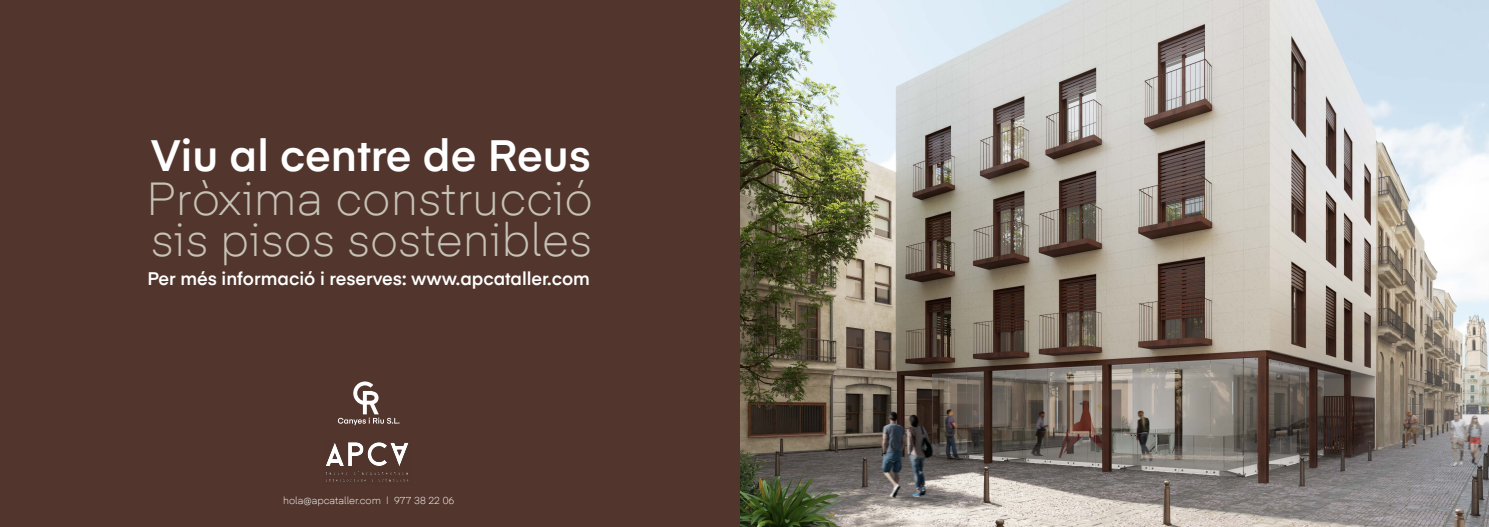
<style>
.page{position:relative;width:1489px;height:527px;background:#fff}
.page>*{position:absolute;margin:0;border:0;box-sizing:border-box;transform-origin:0 0}
.t1{font:300 46.12px "Eina 04";color:#c6c2b7}
.t2{font:300 45.5px "Eina 04";color:#c6c2b7}
.t3{font:600 43.69px "Eina 03";color:#fff}
.t4{font:600 18.12px "Eina 03";color:#fff}
.t5{font:300 10px "Eina 04";color:#fff}
</style>
<div class="page">
<div style="left:0;top:0;width:740px;height:526px;background:#52352c"></div>
<img style="left:741px;top:0;width:747px;height:526px">
<img style="left:325px;top:442px;width:84px;height:40px">
<svg style="left:338px;top:381px;width:61px;height:44px"></svg>
<h3 class="t3" style="left:151px;top:137px;width:441px">Viu al centre de Reus</h3>
<h1 class="t1" style="left:146px;top:179px;width:448px">Pròxima construcció</h1>
<h2 class="t2" style="left:151px;top:221px;width:443px">sis pisos sostenibles</h2>
<p class="t4" style="left:147px;top:270px;width:444px">Per més informació i reserves: www.apcataller.com</p>
<p class="t5" style="left:283px;top:496px;width:173px">hola@apcataller.com | 977 38 22 06</p>
</div>
